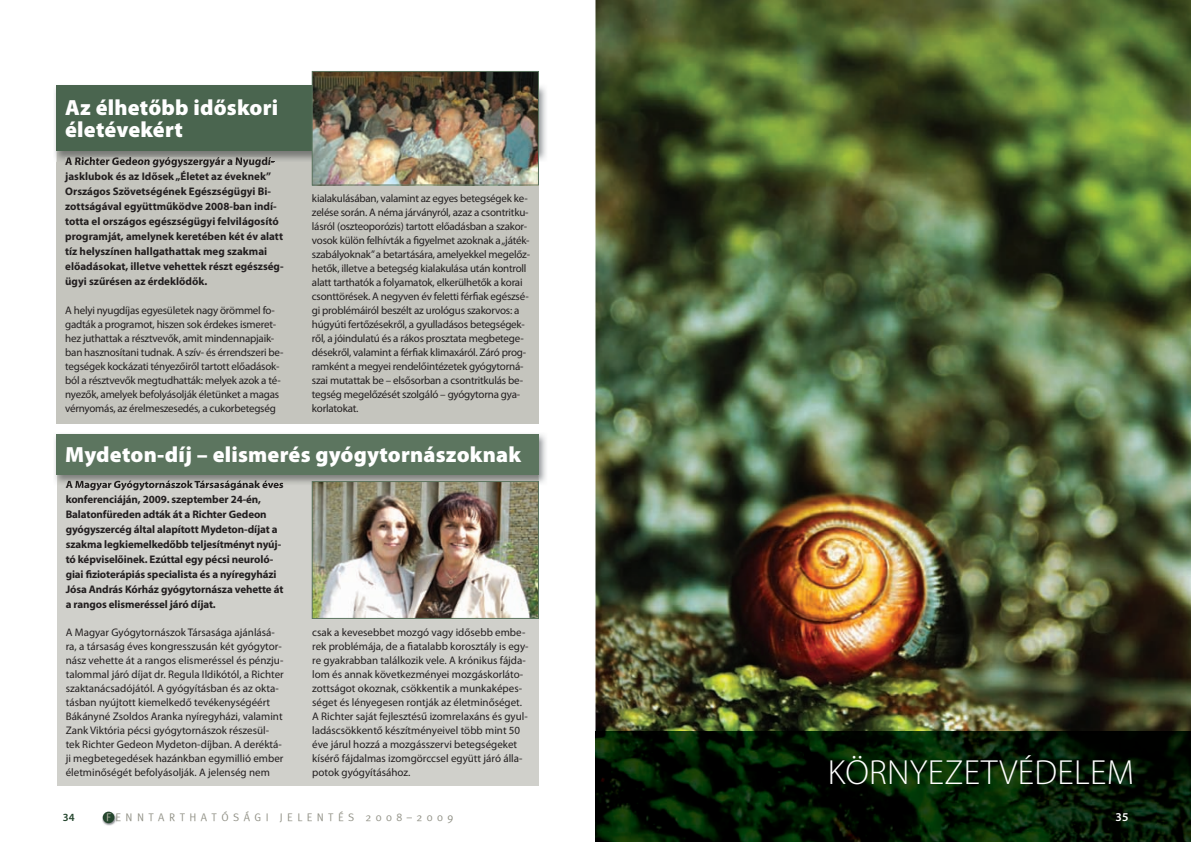
<style>
.page{position:relative;width:1191px;height:842px;background:#fff}
.page>*{position:absolute;margin:0;border:0;box-sizing:border-box;transform-origin:0 0}
.t1{font:300 35px "Myriad Pro";letter-spacing:.01em;color:#fff}
.t2{font:900 22px/22px "Myriad Pro";letter-spacing:.01em;color:#fff}
.t3{font:600 12px "Myriad Pro";color:#fff}
.t4{font:11px/14px "Myriad Pro";letter-spacing:-.02em;color:#231f20}
.t5{font:11px/14px "Myriad Pro";color:#231f20}
.t6{font:700 11px/15px "Myriad Pro";letter-spacing:-.01em;color:#231f20}
.t7{font:11px "Meta Plus Normal Roman";letter-spacing:.4em;color:#929287}
.t8{font:600 11px "Myriad Pro";color:#25462e}
.s1{color:#b4b4a5}
</style>
<div class="page">
<img style="left:102px;top:811px;width:14px;height:14px">
<div style="left:103px;top:812px;width:11px;height:11px;background:#25462e;border-radius:50%"></div>
<div style="left:57px;top:122px;width:482px;height:302px;background:#c5c5be"></div>
<img style="left:54px;top:84px;width:492px;height:78px">
<img style="left:57px;top:151px;width:255px;height:11px">
<img style="left:65px;top:157px;width:206px;height:5px">
<div style="left:57px;top:85px;width:482px;height:66px;background:#4a654f"></div>
<img style="left:314px;top:73px;width:223px;height:110px">
<div style="left:312px;top:71px;width:227px;height:114px;border:1px solid #5c755f"></div>
<div style="left:57px;top:462px;width:482px;height:323px;background:#d0d0cb"></div>
<img style="left:54px;top:434px;width:492px;height:50px">
<img style="left:57px;top:474px;width:482px;height:11px">
<img style="left:66px;top:480px;width:218px;height:5px">
<div style="left:57px;top:434px;width:482px;height:40px;background:#5c755f"></div>
<img style="left:314px;top:483px;width:223px;height:134px">
<div style="left:312px;top:481px;width:227px;height:138px;border:1px solid #5c755f"></div>
<img style="left:595px;top:0;width:596px;height:731px">
<img style="left:595px;top:731px;width:596px;height:111px">
<h2 class="t2" style="left:65px;top:97px;width:214px">Az élhetőbb időskori életévekért</h2>
<p class="t6" style="left:65px;top:153px;width:220px">A Richter Gedeon gyógyszergyár a Nyugdí&shy;jasklubok és az Idősek „Életet az éveknek” Országos Szövetségének Egészségügyi Bi&shy;zottságával együttműködve 2008-ban indí&shy;totta el országos egészségügyi felvilágosító programját, amelynek keretében két év alatt tíz helyszínen hallgathattak meg szakmai előadásokat, illetve vehettek részt egészség&shy;ügyi szűrésen az érdeklődők.</p>
<p class="t4" style="left:65px;top:303px;width:220px">A helyi nyugdíjas egyesületek nagy örömmel fo&shy;gadták a programot, hiszen sok érdekes ismeret&shy;hez juthattak a résztvevők, amit mindennapjaik&shy;ban hasznosítani tudnak. A szív- és érrendszeri be&shy;tegségek kockázati tényezőiről tartott előadások&shy;ból a résztvevők megtudhatták: melyek azok a té&shy;nyezők, amelyek befolyásolják életünket a magas vérnyomás, az érelmeszesedés, a cukorbetegség</p>
<p class="t4" style="left:312px;top:191px;width:220px">kialakulásában, valamint az egyes betegségek ke&shy;zelése során. A néma járványról, azaz a csontritku&shy;lásról (oszteoporózis) tartott előadásban a szakor&shy;vosok külön felhívták a figyelmet azoknak a „játék&shy;szabályoknak” a betartására, amelyekkel megelőz&shy;hetők, illetve a betegség kialakulása után kontroll alatt tarthatók a folyamatok, elkerülhetők a korai csonttörések. A negyven év feletti férfiak egészsé&shy;gi problémáiról beszélt az urológus szakorvos: a húgyúti fertőzésekről, a gyulladásos betegségek&shy;ről, a jóindulatú és a rákos prosztata megbetege&shy;désekről, valamint a férfiak klimaxáról. Záró prog&shy;ramként a megyei rendelőintézetek gyógytorná&shy;szai mutattak be – elsősorban a csontritkulás be&shy;tegség megelőzését szolgáló – gyógytorna gya&shy;korlatokat.</p>
<h2 class="t2" style="left:65px;top:444px;width:457px">Mydeton-díj – elismerés gyógytornászoknak</h2>
<p class="t6" style="left:66px;top:477px;width:219px">A Magyar Gyógytornászok Társaságának éves konferenciáján, 2009. szeptember 24-én, Balatonfüreden adták át a Richter Gedeon gyógyszercég által alapított Mydeton-díjat a szakma legkiemelkedőbb teljesítményt nyúj&shy;tó képviselőinek. Ezúttal egy pécsi neuroló&shy;giai fizioterápiás specialista és a nyíregyházi Jósa András Kórház gyógytornásza vehette át a rangos elismeréssel járó díjat.</p>
<p class="t5" style="left:66px;top:625px;width:220px">A Magyar Gyógytornászok Társasága ajánlásá&shy;ra, a társaság éves kongresszusán két gyógytor&shy;nász vehette át a rangos elismeréssel és pénzju&shy;talommal járó díjat dr. Regula Ildikótól, a Richter szaktanácsadójától. A gyógyításban és az okta&shy;tásban nyújtott kiemelkedő tevékenységéért Bákányné Zsoldos Aranka nyíregyházi, valamint Zank Viktória pécsi gyógytornászok részesül&shy;tek Richter Gedeon Mydeton-díjban. A deréktá&shy;ji megbetegedések hazánkban egymillió ember életminőségét befolyásolják. A jelenség nem</p>
<p class="t5" style="left:312px;top:625px;width:218px">csak a kevesebbet mozgó vagy idősebb embe&shy;rek problémája, de a fiatalabb korosztály is egy&shy;re gyakrabban találkozik vele. A krónikus fájda&shy;lom és annak következményei mozgáskorláto&shy;zottságot okoznak, csökkentik a munkaképes&shy;séget és lényegesen rontják az életminőséget.<br>A Richter saját fejlesztésű izomrelaxáns és gyul&shy;ladáscsökkentő készítményeivel több mint 50 éve járul hozzá a mozgásszervi betegségeket kísérő fájdalmas izomgörccsel együtt járó álla&shy;potok gyógyításához.</p>
<p class="t8" style="left:63px;top:810px;width:13px">34</p>
<p class="t7" style="left:106px;top:811px;width:348px"><span class="s1">F</span>ENNTARTHATÓSÁGI JELENTÉS 2008–2009</p>
<h1 class="t1" style="left:827px;top:753px;width:308px">KÖRNYEZETVÉDELEM</h1>
<p class="t3" style="left:1115px;top:810px;width:14px">35</p>
</div>
